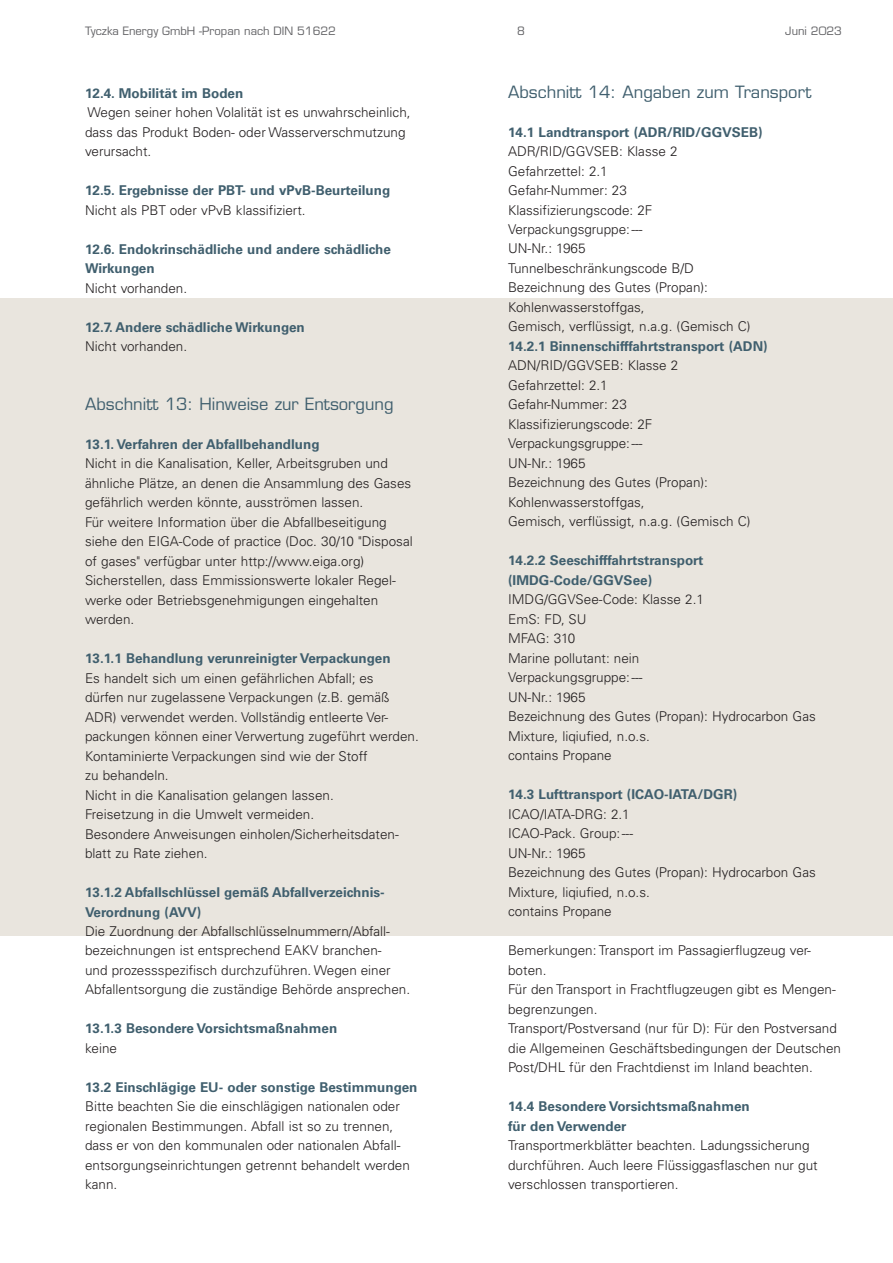
<style>
.page{position:relative;width:893px;height:1263px;background:#fff}
.page>*{position:absolute;margin:0;border:0;box-sizing:border-box;transform-origin:0 0}
.t1{font:16.5px "Eurostile";color:#405f6e}
.t2{font:300 13.5px/19.5px "Univers LT Pro 45";color:#231f20}
.t3{font:700 13.5px/19.5px "Univers LT Pro 65";color:#405f6e}
.t4{font:11.25px "Eurostile";color:#636366}
</style>
<div class="page">
<div style="left:0;top:298px;width:893px;height:637px;background:#e9e5de"></div>
<p class="t4" style="left:85px;top:24px;width:252px">Tyczka Energy GmbH -Propan nach DIN 51622</p>
<p class="t4" style="left:517px;top:24px;width:9px">8</p>
<p class="t4" style="left:785px;top:24px;width:58px">Juni 2023</p>
<p class="t3" style="left:85px;top:82px;width:160px">12.4. Mobilität im Boden</p>
<p class="t2" style="left:85px;top:102px;width:327px">Wegen seiner hohen Volalität ist es unwahrscheinlich, dass das Produkt Boden- oder Wasserverschmutzung verursacht.</p>
<p class="t3" style="left:85px;top:180px;width:307px">12.5. Ergebnisse der PBT- und vPvB-Beurteilung</p>
<p class="t2" style="left:85px;top:200px;width:222px">Nicht als PBT oder vPvB klassifiziert.</p>
<p class="t3" style="left:85px;top:238px;width:307px">12.6. Endokrinschädliche und andere schädliche<br>Wirkungen</p>
<p class="t2" style="left:85px;top:278px;width:104px">Nicht vorhanden.</p>
<p class="t3" style="left:85px;top:316px;width:221px">12.7. Andere schädliche Wirkungen</p>
<p class="t2" style="left:85px;top:336px;width:104px">Nicht vorhanden.</p>
<p class="t1" style="left:85px;top:394px;width:310px">Abschnitt 13: Hinweise zur Entsorgung</p>
<p class="t3" style="left:85px;top:433px;width:236px">13.1. Verfahren der Abfallbehandlung</p>
<p class="t2" style="left:85px;top:453px;width:329px">Nicht in die Kanalisation, Keller, Arbeitsgruben und ähnliche Plätze, an denen die Ansammlung des Gases gefährlich werden könnte, ausströmen lassen.<br>Für weitere Information über die Abfallbeseitigung siehe den EIGA-Code of practice (Doc. 30/10 "Disposal of gases" verfügbar unter http://www.eiga.org)<br>Sicherstellen, dass Emmissionswerte lokaler Regel&shy;werke oder Betriebsgenehmigungen eingehalten werden.</p>
<p class="t3" style="left:85px;top:648px;width:307px">13.1.1 Behandlung verunreinigter Verpackungen</p>
<p class="t2" style="left:85px;top:668px;width:335px">Es handelt sich um einen gefährlichen Abfall; es<br>dürfen nur zugelassene Verpackungen (z.B. gemäß ADR) verwendet werden. Vollständig entleerte Ver&shy;packungen können einer Verwertung zugeführt werden.<br>Kontaminierte Verpackungen sind wie der Stoff<br>zu behandeln.<br>Nicht in die Kanalisation gelangen lassen.<br>Freisetzung in die Umwelt vermeiden.<br>Besondere Anweisungen einholen/Sicherheitsdaten&shy;blatt zu Rate ziehen.</p>
<p class="t3" style="left:85px;top:882px;width:301px">13.1.2 Abfallschlüssel gemäß Abfallverzeichnis-<br>Verordnung (AVV)</p>
<p class="t2" style="left:85px;top:921px;width:327px">Die Zuordnung der Abfallschlüsselnummern/Abfall&shy;bezeichnungen ist entsprechend EAKV branchen-<br>und prozessspezifisch durchzuführen. Wegen einer Abfallentsorgung die zuständige Behörde ansprechen.</p>
<p class="t3" style="left:85px;top:1018px;width:254px">13.1.3 Besondere Vorsichtsmaßnahmen</p>
<p class="t2" style="left:85px;top:1038px;width:33px">keine</p>
<p class="t3" style="left:85px;top:1077px;width:334px">13.2 Einschlägige EU- oder sonstige Bestimmungen</p>
<p class="t2" style="left:85px;top:1096px;width:326px">Bitte beachten Sie die einschlägigen nationalen oder regionalen Bestimmungen. Abfall ist so zu trennen, dass er von den kommunalen oder nationalen Abfall&shy;entsorgungseinrichtungen getrennt behandelt werden kann.</p>
<p class="t1" style="left:508px;top:82px;width:305px">Abschnitt 14: Angaben zum Transport</p>
<p class="t3" style="left:508px;top:121px;width:256px">14.1 Landtransport (ADR/RID/GGVSEB)</p>
<p class="t2" style="left:508px;top:141px;width:244px">ADR/RID/GGVSEB: Klasse 2<br>Gefahrzettel: 2.1<br>Gefahr-Nummer: 23<br>Klassifizierungscode: 2F<br>Verpackungsgruppe: ---<br>UN-Nr.: 1965<br>Tunnelbeschränkungscode B/D<br>Bezeichnung des Gutes (Propan):<br>Kohlenwasserstoffgas,<br>Gemisch, verflüssigt, n.a.g. (Gemisch C)</p>
<p class="t3" style="left:508px;top:336px;width:261px">14.2.1 Binnenschifffahrtstransport (ADN)</p>
<p class="t2" style="left:508px;top:356px;width:244px">ADN/RID/GGVSEB: Klasse 2<br>Gefahrzettel: 2.1<br>Gefahr-Nummer: 23<br>Klassifizierungscode: 2F<br>Verpackungsgruppe: ---<br>UN-Nr.: 1965<br>Bezeichnung des Gutes (Propan):<br>Kohlenwasserstoffgas,<br>Gemisch, verflüssigt, n.a.g. (Gemisch C)</p>
<p class="t3" style="left:508px;top:550px;width:197px">14.2.2 Seeschifffahrtstransport (IMDG-Code/GGVSee)</p>
<p class="t2" style="left:508px;top:589px;width:309px">IMDG/GGVSee-Code: Klasse 2.1<br>EmS: FD, SU<br>MFAG: 310<br>Marine pollutant: nein<br>Verpackungsgruppe: ---<br>UN-Nr.: 1965<br>Bezeichnung des Gutes (Propan): Hydrocarbon Gas<br>Mixture, liqiufied, n.o.s.<br>contains Propane</p>
<p class="t3" style="left:508px;top:784px;width:231px">14.3 Lufttransport (ICAO-IATA/DGR)</p>
<p class="t2" style="left:508px;top:804px;width:309px">ICAO/IATA-DRG: 2.1<br>ICAO-Pack. Group: ---<br>UN-Nr.: 1965<br>Bezeichnung des Gutes (Propan): Hydrocarbon Gas<br>Mixture, liqiufied, n.o.s.<br>contains Propane</p>
<p class="t2" style="left:508px;top:940px;width:334px">Bemerkungen: Transport im Passagierflugzeug ver&shy;boten.<br>Für den Transport in Frachtflugzeugen gibt es Mengen&shy;begrenzungen.<br>Transport/Postversand (nur für D): Für den Postversand die Allgemeinen Geschäftsbedingungen der Deutschen Post/DHL für den Frachtdienst im Inland beachten.</p>
<p class="t3" style="left:508px;top:1096px;width:243px">14.4 Besondere Vorsichtsmaßnahmen für den Verwender</p>
<p class="t2" style="left:508px;top:1135px;width:311px">Transportmerkblätter beachten. Ladungssicherung durchführen. Auch leere Flüssiggasflaschen nur gut verschlossen transportieren.</p>
</div>
